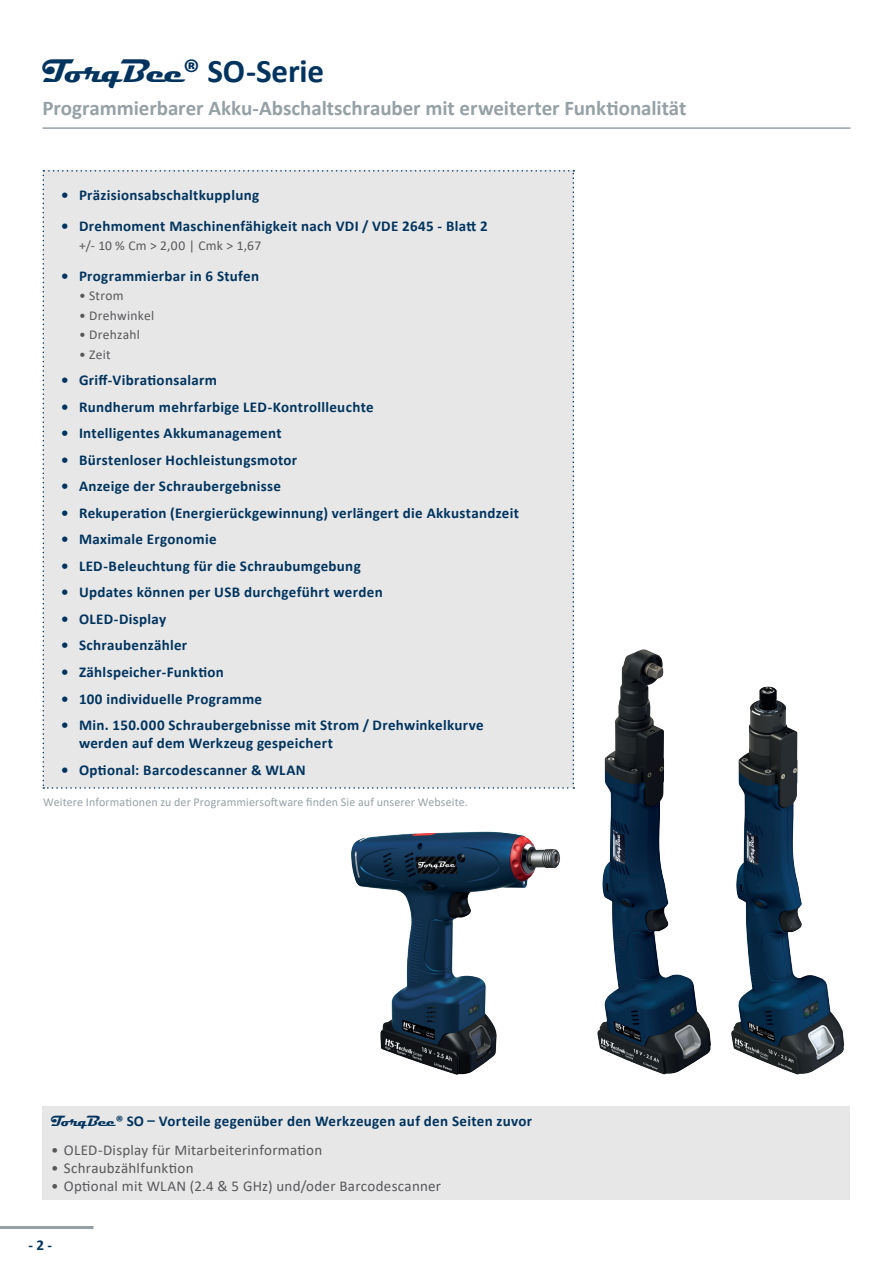
<style>
.page{position:relative;width:893px;height:1263px;background:#fff}
.page>*{position:absolute;margin:0;border:0;box-sizing:border-box;transform-origin:0 0}
.t1{font:700 33px "Calibri";letter-spacing:-.005em;color:#00345e}
.t2{font:700 21px "Calibri";letter-spacing:-.005em;color:#96a1a5}
.t3{font:700 15px/18px "Calibri";letter-spacing:.02em;color:#00345e}
.t4{font:15px "Calibri";letter-spacing:.02em;color:#57585a}
.t5{font:13.5px "Calibri";letter-spacing:.02em;color:#57585a}
.t6{font:12px "Calibri";letter-spacing:.01em;color:#96a1a5}
.s1{font-family:"Magneto"}
</style>
<div class="page">
<hr style="left:0;top:1226px;width:94px;height:3px;background:#96a1a5">
<div style="left:43px;top:170px;width:531px;height:619px;background:#e7e7e8"></div>
<hr style="left:43px;top:127px;width:807px;height:2px;background:#96a1a5">
<div style="left:43px;top:1106px;width:807px;height:93px;background:#e7e7e8"></div>
<img style="left:351px;top:831px;width:209px;height:244px">
<img style="left:731px;top:686px;width:114px;height:389px">
<img style="left:597px;top:649px;width:114px;height:426px">
<h1 class="t1" style="left:43px;top:47px;width:283px"><span class="s1">TorqBee</span>® SO-Serie</h1>
<h2 class="t2" style="left:43px;top:93px;width:645px">Programmierbarer Akku-Abschaltschrauber mit erweiterter Funktionalität</h2>
<p class="t3" style="left:61px;top:186px;width:200px">• Präzisionsabschaltkupplung</p>
<p class="t3" style="left:61px;top:216px;width:428px">• Drehmoment Maschinenfähigkeit nach VDI / VDE 2645 - Blatt 2</p>
<p class="t5" style="left:79px;top:236px;width:184px">+/- 10 % Cm &gt; 2,00 | Cmk &gt; 1,67</p>
<p class="t3" style="left:61px;top:267px;width:200px">• Programmierbar in 6 Stufen</p>
<p class="t5" style="left:79px;top:286px;width:46px">• Strom</p>
<p class="t5" style="left:79px;top:306px;width:77px">• Drehwinkel</p>
<p class="t5" style="left:79px;top:325px;width:62px">• Drehzahl</p>
<p class="t5" style="left:79px;top:345px;width:33px">• Zeit</p>
<p class="t3" style="left:61px;top:371px;width:157px">• Griff-Vibrationsalarm</p>
<p class="t3" style="left:61px;top:398px;width:314px">• Rundherum mehrfarbige LED-Kontrollleuchte</p>
<p class="t3" style="left:61px;top:424px;width:222px">• Intelligentes Akkumanagement</p>
<p class="t3" style="left:61px;top:451px;width:238px">• Bürstenloser Hochleistungsmotor</p>
<p class="t3" style="left:61px;top:477px;width:222px">• Anzeige der Schraubergebnisse</p>
<p class="t3" style="left:61px;top:504px;width:459px">• Rekuperation (Energierückgewinnung) verlängert die Akkustandzeit</p>
<p class="t3" style="left:61px;top:530px;width:157px">• Maximale Ergonomie</p>
<p class="t3" style="left:61px;top:557px;width:301px">• LED-Beleuchtung für die Schraubumgebung</p>
<p class="t3" style="left:61px;top:583px;width:323px">• Updates können per USB durchgeführt werden</p>
<p class="t3" style="left:61px;top:610px;width:107px">• OLED-Display</p>
<p class="t3" style="left:61px;top:636px;width:128px">• Schraubenzähler</p>
<p class="t3" style="left:61px;top:663px;width:164px">• Zählspeicher-Funktion</p>
<p class="t3" style="left:61px;top:689px;width:203px">• 100 individuelle Programme</p>
<p class="t3" style="left:79px;top:716px;width:406px;text-indent:-18px">• Min. 150.000 Schraubergebnisse mit Strom / Drehwinkelkurve werden auf dem Werkzeug gespeichert</p>
<p class="t3" style="left:61px;top:760px;width:246px">• Optional: Barcodescanner &amp; WLAN</p>
<p class="t6" style="left:43px;top:794px;width:426px">Weitere Informationen zu der Programmiersoftware finden Sie auf unserer Webseite.</p>
<p class="t3" style="left:51px;top:1112px;width:483px"><span class="s1">TorqBee</span>® SO – Vorteile gegenüber den Werkzeugen auf den Seiten zuvor</p>
<p class="t4" style="left:51px;top:1139px;width:273px">• OLED-Display für Mitarbeiterinformation</p>
<p class="t4" style="left:51px;top:1157px;width:144px">• Schraubzählfunktion</p>
<p class="t4" style="left:51px;top:1175px;width:392px">• Optional mit WLAN (2.4 &amp; 5 GHz) und/oder Barcodescanner</p>
<p class="t3" style="left:29px;top:1236px;width:25px">- 2 -</p>
</div>
